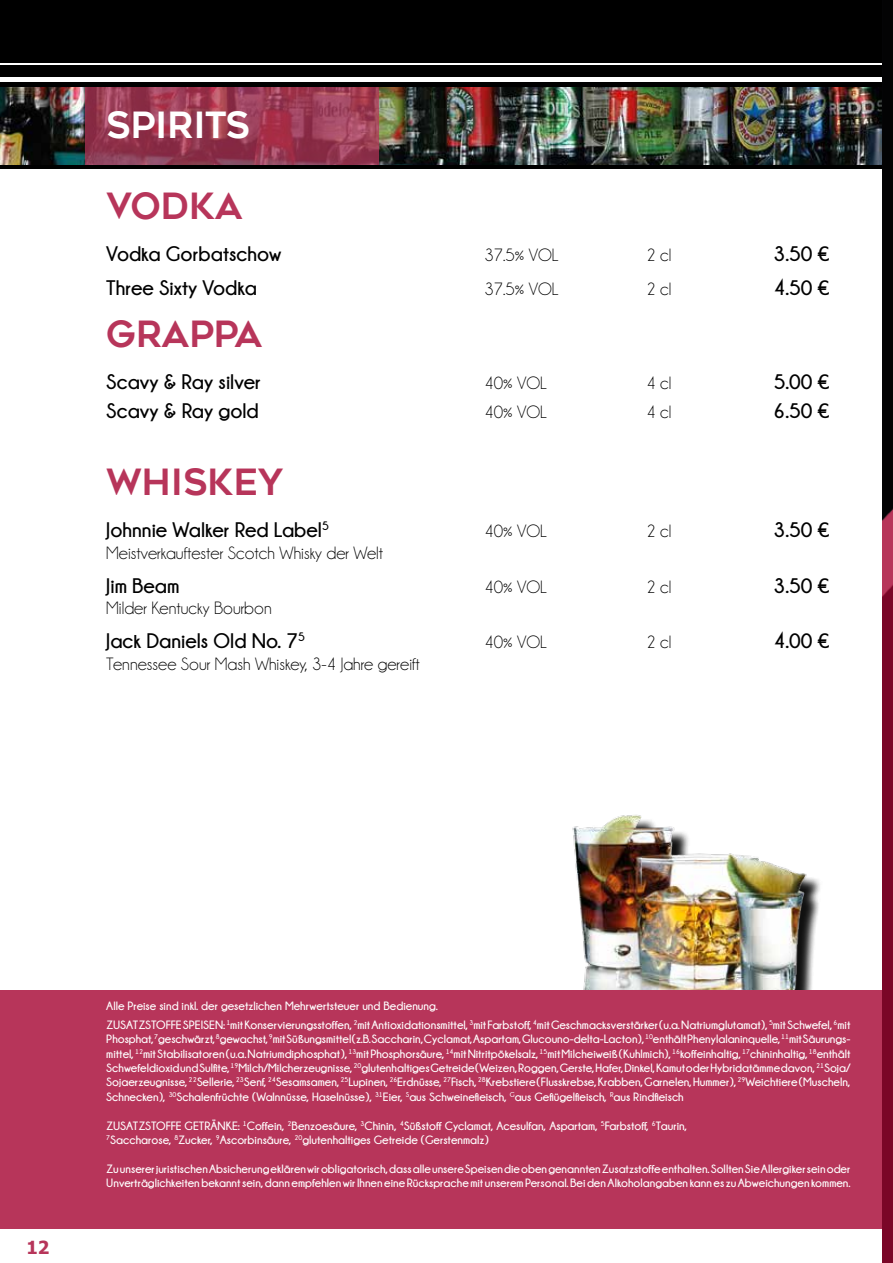
<style>
.page{position:relative;width:893px;height:1263px;background:#fff}
.page>*{position:absolute;margin:0;border:0;box-sizing:border-box;transform-origin:0 0}
.t1{font:36px "Geometos";color:#b7355a}
.t2{font:36px "Geometos";color:#fff}
.t3{font:700 21px "Champagne&Limousines";color:#000}
.t4{font:18px "Champagne&Limousines";color:#000}
.t5{font:700 18px "Tahoma";color:#b7355a}
.t6{font:700 12px/14.4px "Champagne&Limousines";color:#fff}
</style>
<div class="page">
<img style="left:0;top:86px;width:882px;height:80px">
<svg style="left:85px;top:86px;width:293px;height:80px;background:#953951"></svg>
<img style="left:572px;top:814px;width:248px;height:176px">
<div style="left:0;top:990px;width:893px;height:238px;background:#b7355a"></div>
<div style="left:0;top:0;width:893px;height:62px;background:#000"></div>
<div style="left:0;top:66px;width:893px;height:11px;background:#000"></div>
<hr style="left:0;top:166px;width:893px;height:3px;background:#000">
<hr style="left:0;top:82px;width:893px;height:4px;background:#000">
<img style="left:882px;top:62px;width:11px;height:1201px">
<h1 class="t2" style="left:106px;top:105px;width:145px">SPIRITS</h1>
<h1 class="t1" style="left:106px;top:186px;width:138px">VODKA</h1>
<h2 class="t3" style="left:106px;top:242px;width:176px">Vodka Gorbatschow</h2>
<h3 class="t4" style="left:484px;top:246px;width:76px">37.5% VOL</h3>
<h3 class="t4" style="left:646px;top:246px;width:27px">2 cl</h3>
<h2 class="t3" style="left:774px;top:242px;width:57px">3.50 €</h2>
<h2 class="t3" style="left:106px;top:276px;width:152px">Three Sixty Vodka</h2>
<h3 class="t4" style="left:484px;top:280px;width:76px">37.5% VOL</h3>
<h3 class="t4" style="left:646px;top:280px;width:27px">2 cl</h3>
<h2 class="t3" style="left:773px;top:276px;width:57px">4.50 €</h2>
<h1 class="t1" style="left:106px;top:313px;width:158px">GRAPPA</h1>
<h2 class="t3" style="left:106px;top:370px;width:156px">Scavy &amp; Ray silver</h2>
<h3 class="t4" style="left:484px;top:374px;width:64px">40% VOL</h3>
<h3 class="t4" style="left:646px;top:374px;width:27px">4 cl</h3>
<h2 class="t3" style="left:774px;top:370px;width:57px">5.00 €</h2>
<h2 class="t3" style="left:106px;top:399px;width:154px">Scavy &amp; Ray gold</h2>
<h3 class="t4" style="left:484px;top:403px;width:64px">40% VOL</h3>
<h3 class="t4" style="left:646px;top:403px;width:27px">4 cl</h3>
<h2 class="t3" style="left:774px;top:399px;width:57px">6.50 €</h2>
<h1 class="t1" style="left:106px;top:462px;width:179px">WHISKEY</h1>
<h2 class="t3" style="left:106px;top:518px;width:224px">Johnnie Walker Red Label<sup>5</sup></h2>
<h3 class="t4" style="left:484px;top:522px;width:64px">40% VOL</h3>
<h3 class="t4" style="left:646px;top:522px;width:27px">2 cl</h3>
<h2 class="t3" style="left:774px;top:518px;width:57px">3.50 €</h2>
<h3 class="t4" style="left:106px;top:544px;width:278px">Meistverkauftester Scotch Whisky der Welt</h3>
<h2 class="t3" style="left:106px;top:574px;width:75px">Jim Beam</h2>
<h3 class="t4" style="left:484px;top:577px;width:64px">40% VOL</h3>
<h3 class="t4" style="left:646px;top:577px;width:27px">2 cl</h3>
<h2 class="t3" style="left:774px;top:574px;width:57px">3.50 €</h2>
<h3 class="t4" style="left:106px;top:599px;width:167px">Milder Kentucky Bourbon</h3>
<h2 class="t3" style="left:106px;top:629px;width:200px">Jack Daniels Old No. 7<sup>5</sup></h2>
<h3 class="t4" style="left:484px;top:633px;width:64px">40% VOL</h3>
<h3 class="t4" style="left:646px;top:633px;width:27px">2 cl</h3>
<h2 class="t3" style="left:773px;top:629px;width:57px">4.00 €</h2>
<h3 class="t4" style="left:106px;top:654px;width:315px">Tennessee Sour Mash Whiskey, 3-4 Jahre gereift</h3>
<h3 class="t5" style="left:26px;top:1234px;width:24px">12</h3>
<p class="t6" style="left:106px;top:996px;width:746px;line-height:18.6px">Alle Preise sind inkl. der gesetzlichen Mehrwertsteuer und Bedienung.<br>ZUSATZSTOFFE SPEISEN: <sup>1</sup>mit Konservierungsstoffen, <sup>2</sup>mit Antioxidationsmittel, <sup>3</sup>mit Farbstoff, <sup>4</sup>mit Geschmacksverstärker (u.a. Natriumglutamat), <sup>5</sup>mit Schwefel, <sup>6</sup>mit</p>
<p class="t6" style="left:106px;top:1032px;width:746px;text-align:justify">Phosphat, <sup>7</sup>geschwärzt, <sup>8</sup>gewachst, <sup>9</sup>mit Süßungsmittel (z.B. Saccharin, Cyclamat, Aspartam, Glucouno-delta-Lacton), <sup>10</sup>enthält Phenylalaninquelle, <sup>11</sup>mit Säurungs&shy;mittel, <sup>12</sup>mit Stabilisatoren (u.a. Natriumdiphosphat), <sup>13</sup>mit Phosphorsäure, <sup>14</sup>mit Nitritpökelsalz, <sup>15</sup>mit Milcheiweiß (Kuhlmich), <sup>16</sup>koffeinhaltig, <sup>17</sup>chininhaltig, <sup>18</sup>enthält Schwefeldioxid und Sulfite, <sup>19</sup>Milch/Milcherzeugnisse, <sup>20</sup>glutenhaltiges Getreide (Weizen, Roggen, Gerste, Hafer, Dinkel, Kamut oder Hybridatämme davon, <sup>21</sup>Soja/ Sojaerzeugnisse, <sup>22</sup>Sellerie, <sup>23</sup>Senf, <sup>24</sup>Sesamsamen, <sup>25</sup>Lupinen, <sup>26</sup>Erdnüsse, <sup>27</sup>Fisch, <sup>28</sup>Krebstiere (Flusskrebse, Krabben, Garnelen, Hummer), <sup>29</sup>Weichtiere (Muscheln, Schnecken), <sup>30</sup>Schalenfrüchte (Walnnüsse, Haselnüsse), <sup>31</sup>Eier, <sup>S</sup>aus Schweinefleisch, <sup>G</sup>aus Geflügelfleisch, <sup>R</sup>aus Rindfleisch</p>
<p class="t6" style="left:106px;top:1118px;width:582px">ZUSATZSTOFFE GETRÄNKE: <sup>1</sup>Coffein, <sup>2</sup>Benzoesäure, <sup>3</sup>Chinin, <sup>4</sup>Süßstoff Cyclamat, Acesulfan, Aspartam, <sup>5</sup>Farbstoff, <sup>6</sup>Taurin,<br><sup>7</sup>Saccharose, <sup>8</sup>Zucker, <sup>9</sup>Ascorbinsäure, <sup>20</sup>glutenhaltiges Getreide (Gerstenmalz)</p>
<p class="t6" style="left:106px;top:1161px;width:746px">Zu unserer juristischen Absicherung eklären wir obligatorisch, dass alle unsere Speisen die oben genannten Zusatzstoffe enthalten. Sollten Sie Allergiker sein oder<br>Unverträglichkeiten bekannt sein, dann empfehlen wir Ihnen eine Rücksprache mit unserem Personal. Bei den Alkoholangaben kann es zu Abweichungen kommen.</p>
</div>
